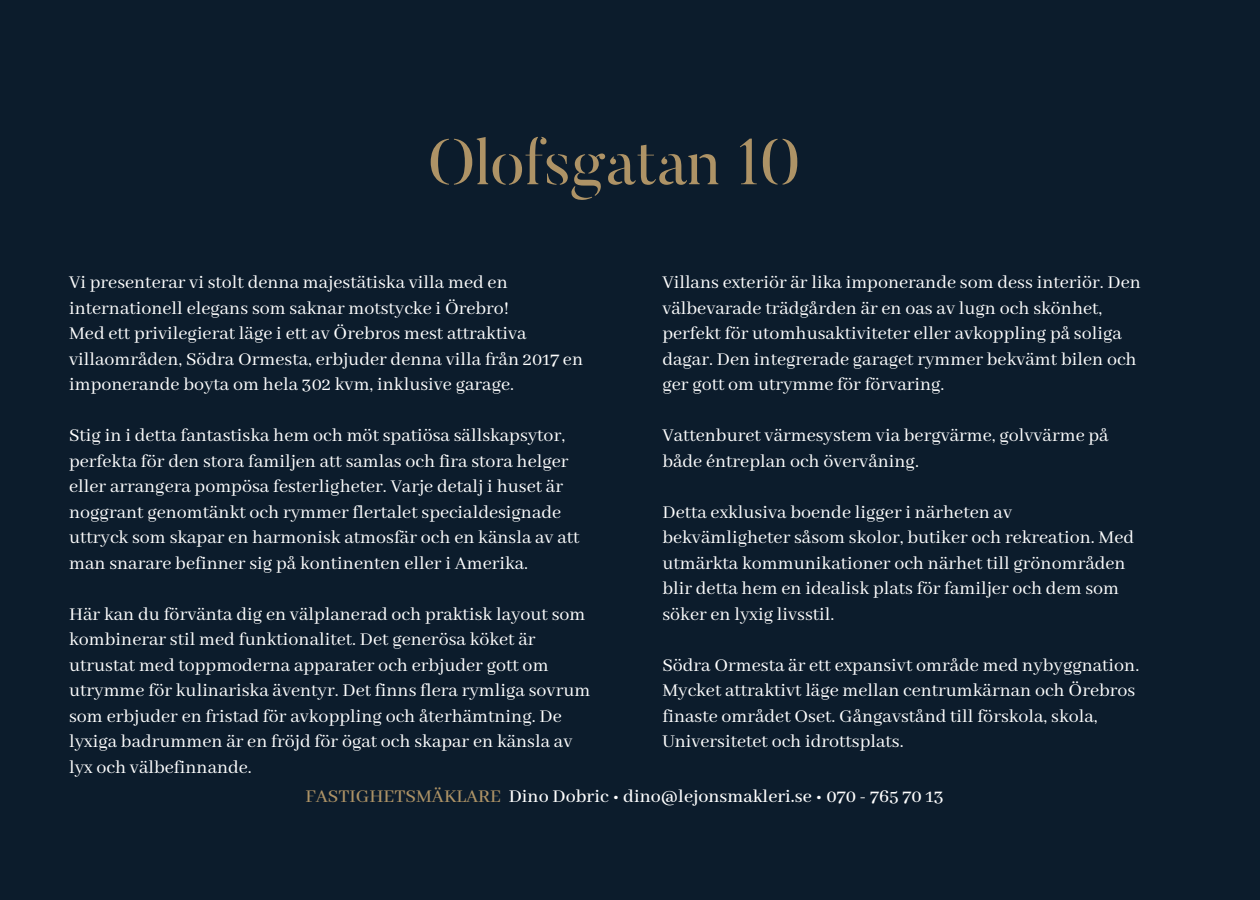
<style>
.page{position:relative;width:1260px;height:900px;background:#0c1c2c}
.page>*{position:absolute;margin:0;border:0;box-sizing:border-box;transform-origin:0 0}
.t1{font:64px "Butler Stencil";color:#ae9366}
.t2{font:20px/25.6px "Abhaya Libre";color:#fff}
.t3{font:500 20px "Abhaya Libre";color:#fff}
.s1{color:#ae9366}
</style>
<div class="page">
<p class="t1" style="left:428px;top:137px;width:373px">Olofsgatan 10</p>
<p class="t2" style="left:69px;top:270px;width:442px">Vi presenterar vi stolt denna majestätiska villa med en internationell elegans som saknar motstycke i Örebro!</p>
<p class="t2" style="left:69px;top:321px;width:515px">Med ett privilegierat läge i ett av Örebros mest attraktiva villaområden, Södra Ormesta, erbjuder denna villa från 2017 en imponerande boyta om hela 302 kvm, inklusive garage.</p>
<p class="t2" style="left:69px;top:423px;width:512px">Stig in i detta fantastiska hem och möt spatiösa sällskapsytor, perfekta för den stora familjen att samlas och fira stora helger eller arrangera pompösa festerligheter. Varje detalj i huset är noggrant genomtänkt och rymmer flertalet specialdesignade uttryck som skapar en harmonisk atmosfär och en känsla av att man snarare befinner sig på kontinenten eller i Amerika.</p>
<p class="t2" style="left:69px;top:602px;width:523px">Här kan du förvänta dig en välplanerad och praktisk layout som kombinerar stil med funktionalitet. Det generösa köket är utrustat med toppmoderna apparater och erbjuder gott om utrymme för kulinariska äventyr. Det finns flera rymliga sovrum som erbjuder en fristad för avkoppling och återhämtning. De lyxiga badrummen är en fröjd för ögat och skapar en känsla av lyx och välbefinnande.</p>
<p class="t2" style="left:662px;top:270px;width:480px">Villans exteriör är lika imponerande som dess interiör. Den välbevarade trädgården är en oas av lugn och skönhet, perfekt för utomhusaktiviteter eller avkoppling på soliga dagar. Den integrerade garaget rymmer bekvämt bilen och ger gott om utrymme för förvaring.</p>
<p class="t2" style="left:662px;top:423px;width:448px">Vattenburet värmesystem via bergvärme, golvvärme på både éntreplan och övervåning.</p>
<p class="t2" style="left:662px;top:500px;width:473px">Detta exklusiva boende ligger i närheten av bekvämligheter såsom skolor, butiker och rekreation. Med utmärkta kommunikationer och närhet till grönområden blir detta hem en idealisk plats för familjer och dem som söker en lyxig livsstil.</p>
<p class="t2" style="left:662px;top:653px;width:478px">Södra Ormesta är ett expansivt område med nybyggnation.<br>Mycket attraktivt läge mellan centrumkärnan och Örebros finaste området Oset. Gångavstånd till förskola, skola, Universitetet och idrottsplats.</p>
<p class="t3" style="left:306px;top:785px;width:640px"><span class="s1">FASTIGHETSMÄKLARE</span> Dino Dobric • dino@lejonsmakleri.se • 070 - 765 70 13</p>
</div>
